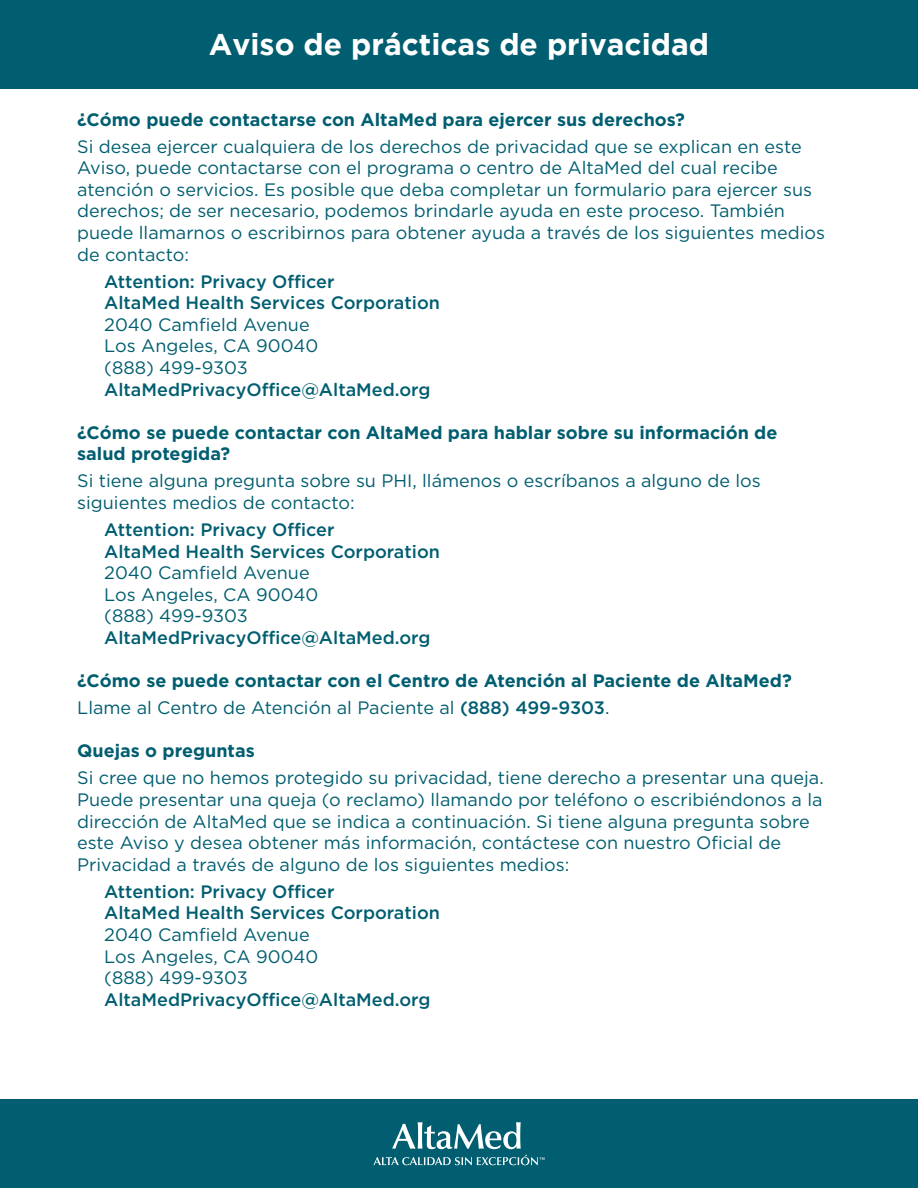
<style>
.page{position:relative;width:918px;height:1188px;background:#fff}
.page>*{position:absolute;margin:0;border:0;box-sizing:border-box;transform-origin:0 0}
.t1{font:700 30px "Gotham";color:#fff}
.t2{font:18px/21.6px "Gotham";color:#005e70}
.t3{font:500 18px/21.6px "Gotham";color:#005e70}
.t4{font:700 18px/21.6px "Gotham";color:#005e70}
.s1{font-weight:400}
.s2{font-weight:500}
</style>
<div class="page">
<div style="left:0;top:0;width:918px;height:89px;background:#005e70"></div>
<div style="left:0;top:1099px;width:918px;height:89px;background:#005e70"></div>
<svg style="left:392px;top:1122px;width:129px;height:27px"></svg>
<svg style="left:373px;top:1155px;width:172px;height:10px"></svg>
<p class="t1" style="left:209px;top:27px;width:502px">Aviso de prácticas de privacidad</p>
<h2 class="t4" style="left:77px;top:108px;width:609px">¿Cómo puede contactarse con AltaMed para ejercer sus derechos?</h2>
<p class="t2" style="left:77px;top:135px;width:749px">Si desea ejercer cualquiera de los derechos de privacidad que se explican en este Aviso, puede contactarse con el programa o centro de AltaMed del cual recibe atención o servicios. Es posible que deba completar un formulario para ejercer sus derechos; de ser necesario, podemos brindarle ayuda en este proceso. También puede llamarnos o escribirnos para obtener ayuda a través de los siguientes medios de contacto:</p>
<p class="t3" style="left:104px;top:270px;width:337px">Attention: Privacy Officer<br>AltaMed Health Services Corporation<br><span class="s1">2040 Camfield Avenue<br>Los Angeles, CA 90040<br>(888) 499-9303<br></span>AltaMedPrivacyOffice@AltaMed.org</p>
<h2 class="t4" style="left:77px;top:421px;width:702px">¿Cómo se puede contactar con AltaMed para hablar sobre su información de salud protegida?</h2>
<p class="t2" style="left:77px;top:470px;width:685px">Si tiene alguna pregunta sobre su PHI, llámenos o escríbanos a alguno de los siguientes medios de contacto:</p>
<p class="t3" style="left:104px;top:519px;width:337px">Attention: Privacy Officer<br>AltaMed Health Services Corporation<br><span class="s1">2040 Camfield Avenue<br>Los Angeles, CA 90040<br>(888) 499-9303<br></span>AltaMedPrivacyOffice@AltaMed.org</p>
<h2 class="t4" style="left:77px;top:670px;width:716px">¿Cómo se puede contactar con el Centro de Atención al Paciente de AltaMed?</h2>
<p class="t2" style="left:77px;top:697px;width:534px">Llame al Centro de Atención al Paciente al <span class="s2">(888) 499-9303</span>.</p>
<h2 class="t4" style="left:77px;top:740px;width:179px">Quejas o preguntas</h2>
<p class="t2" style="left:77px;top:767px;width:748px">Si cree que no hemos protegido su privacidad, tiene derecho a presentar una queja.<br>Puede presentar una queja (o reclamo) llamando por teléfono o escribiéndonos a la dirección de AltaMed que se indica a continuación. Si tiene alguna pregunta sobre este Aviso y desea obtener más información, contáctese con nuestro Oficial de Privacidad a través de alguno de los siguientes medios:</p>
<p class="t3" style="left:104px;top:880px;width:337px">Attention: Privacy Officer<br>AltaMed Health Services Corporation<br><span class="s1">2040 Camfield Avenue<br>Los Angeles, CA 90040<br>(888) 499-9303<br></span>AltaMedPrivacyOffice@AltaMed.org</p>
</div>
